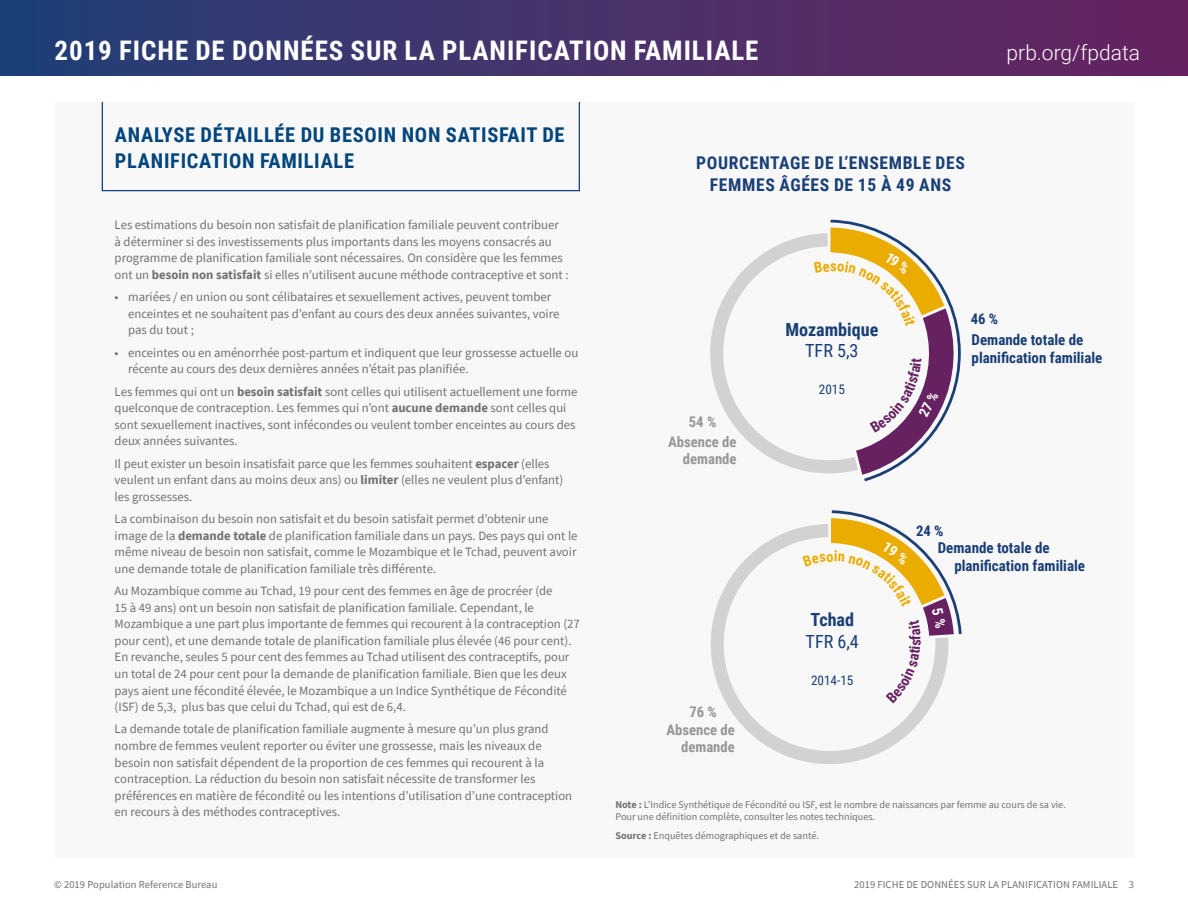
<style>
.page{position:relative;width:1188px;height:918px;background:#fff}
.page>*{position:absolute;margin:0;border:0;box-sizing:border-box;transform-origin:0 0}
.t1{font:700 27px "Roboto Condensed";letter-spacing:.035em;color:#fff}
.t2{font:300 21px "Roboto";color:#fff}
.t3{font:700 20.4px/25.5px "Roboto Condensed";letter-spacing:.035em;color:#00457c}
.t4{font:700 18.15px "Roboto Condensed";color:#193f76}
.t5{font:18.15px "Roboto Condensed";color:#193f76}
.t6{font:700 17.55px/22px "Roboto Condensed";letter-spacing:.035em;color:#193f76;text-align:center}
.t7{font:700 15px/18px "Roboto Condensed";color:#193f76}
.t8{font:700 14.7px/17.5px "Roboto Condensed";color:#969696;text-align:right}
.t9{font:700 14.7px "Roboto Condensed";color:#193f76}
.t10{font:13.2px "Roboto Condensed";color:#193f76}
.t11{font:12.75px/16.5px "Source Sans Pro";color:#717073}
.t12{font:10.5px "Source Sans Pro";letter-spacing:.01em;color:#717073}
.t13{font:10.2px/12.3px "Source Sans Pro";color:#717073}
.s1{font-weight:700}
</style>
<div class="page">
<div style="left:55px;top:102px;width:1079px;height:756px;background:#f8f8f9"></div>
<svg style="left:711px;top:527px;width:222px;height:237px"></svg>
<div style="left:102px;top:101px;width:478px;height:90px;border:1px solid #193f76"></div>
<div style="left:0;top:0;width:1188px;height:75px;background:linear-gradient(to right,#234076,#6a2360)"></div>
<svg style="left:710px;top:219px;width:251px;height:263px"></svg>
<svg style="left:803px;top:510px;width:159px;height:193px"></svg>
<h1 class="t1" style="left:54px;top:31px;width:706px">2019 FICHE DE DONNÉES SUR LA PLANIFICATION FAMILIALE</h1>
<h2 class="t2" style="left:1007px;top:37px;width:135px">prb.org/fpdata</h2>
<h3 class="t3" style="left:115px;top:122px;width:451px">ANALYSE DÉTAILLÉE DU BESOIN NON SATISFAIT DE<br>PLANIFICATION FAMILIALE</h3>
<p class="t11" style="left:115px;top:217px;width:455px">Les estimations du besoin non satisfait de planification familiale peuvent contribuer à déterminer si des investissements plus importants dans les moyens consacrés au programme de planification familiale sont nécessaires. On considère que les femmes ont un <span class="s1">besoin non satisfait</span> si elles n’utilisent aucune méthode contraceptive et sont :</p>
<p class="t11" style="left:128px;top:289px;width:433px;text-indent:-14px">• mariées / en union ou sont célibataires et sexuellement actives, peuvent tomber enceintes et ne souhaitent pas d’enfant au cours des deux années suivantes, voire pas du tout ;</p>
<p class="t11" style="left:128px;top:344px;width:452px;text-indent:-14px">• enceintes ou en aménorrhée post-partum et indiquent que leur grossesse actuelle ou récente au cours des deux dernières années n’était pas planifiée.</p>
<p class="t11" style="left:115px;top:383px;width:464px">Les femmes qui ont un <span class="s1">besoin satisfait</span> sont celles qui utilisent actuellement une forme quelconque de contraception. Les femmes qui n’ont <span class="s1">aucune demande</span> sont celles qui sont sexuellement inactives, sont infécondes ou veulent tomber enceintes au cours des deux années suivantes.</p>
<p class="t11" style="left:115px;top:455px;width:450px">Il peut exister un besoin insatisfait parce que les femmes souhaitent <span class="s1">espacer</span> (elles veulent un enfant dans au moins deux ans) ou <span class="s1">limiter</span> (elles ne veulent plus d’enfant) les grossesses.</p>
<p class="t11" style="left:115px;top:511px;width:464px">La combinaison du besoin non satisfait et du besoin satisfait permet d’obtenir une image de la <span class="s1">demande totale</span> de planification familiale dans un pays. Des pays qui ont le même niveau de besoin non satisfait, comme le Mozambique et le Tchad, peuvent avoir une demande totale de planification familiale très différente.</p>
<p class="t11" style="left:115px;top:583px;width:467px">Au Mozambique comme au Tchad, 19 pour cent des femmes en âge de procréer (de<br>15 à 49 ans) ont un besoin non satisfait de planification familiale. Cependant, le Mozambique a une part plus importante de femmes qui recourent à la contraception (27 pour cent), et une demande totale de planification familiale plus élevée (46 pour cent).<br>En revanche, seules 5 pour cent des femmes au Tchad utilisent des contraceptifs, pour un total de 24 pour cent pour la demande de planification familiale. Bien que les deux pays aient une fécondité élevée, le Mozambique a un Indice Synthétique de Fécondité (ISF) de 5,3, plus bas que celui du Tchad, qui est de 6,4.</p>
<p class="t11" style="left:115px;top:721px;width:459px">La demande totale de planification familiale augmente à mesure qu’un plus grand nombre de femmes veulent reporter ou éviter une grossesse, mais les niveaux de besoin non satisfait dépendent de la proportion de ces femmes qui recourent à la contraception. La réduction du besoin non satisfait nécessite de transformer les préférences en matière de fécondité ou les intentions d’utilisation d’une contraception en recours à des méthodes contraceptives.</p>
<h3 class="t6" style="left:696px;top:151px;width:270px">POURCENTAGE DE L’ENSEMBLE DES<br>FEMMES ÂGÉES DE 15 À 49 ANS</h3>
<p class="t8" style="left:689px;top:412px;width:29px">54 %</p>
<p class="t8" style="left:668px;top:432px;width:70px">Absence de demande</p>
<p class="t8" style="left:689px;top:702px;width:29px">76 %</p>
<p class="t8" style="left:666px;top:720px;width:70px">Absence de demande</p>
<h3 class="t4" style="left:785px;top:316px;width:94px">Mozambique</h3>
<h3 class="t5" style="left:805px;top:338px;width:55px">TFR 5,3</h3>
<p class="t10" style="left:819px;top:380px;width:28px">2015</p>
<p class="t9" style="left:971px;top:308px;width:29px">46 %</p>
<p class="t7" style="left:972px;top:330px;width:132px">Demande totale de planification familiale</p>
<h3 class="t4" style="left:810px;top:607px;width:45px">Tchad</h3>
<h3 class="t5" style="left:806px;top:629px;width:55px">TFR 6,4</h3>
<p class="t10" style="left:811px;top:671px;width:44px">2014-15</p>
<p class="t9" style="left:916px;top:520px;width:29px">24 %</p>
<p class="t7" style="left:954px;top:539px;width:132px;text-indent:-16px">Demande totale de planification familiale</p>
<p class="t13" style="left:615px;top:798px;width:452px"><span class="s1">Note :</span> L’Indice Synthétique de Fécondité ou ISF, est le nombre de naissances par femme au cours de sa vie.<br>Pour une définition complète, consulter les notes techniques.</p>
<p class="t13" style="left:615px;top:830px;width:205px"><span class="s1">Source :</span> Enquêtes démographiques et de santé.</p>
<p class="t12" style="left:54px;top:878px;width:165px">© 2019 Population Reference Bureau</p>
<p class="t12" style="left:854px;top:878px;width:281px">2019 FICHE DE DONNÉES SUR LA PLANIFICATION FAMILIALE 3</p>
</div>
